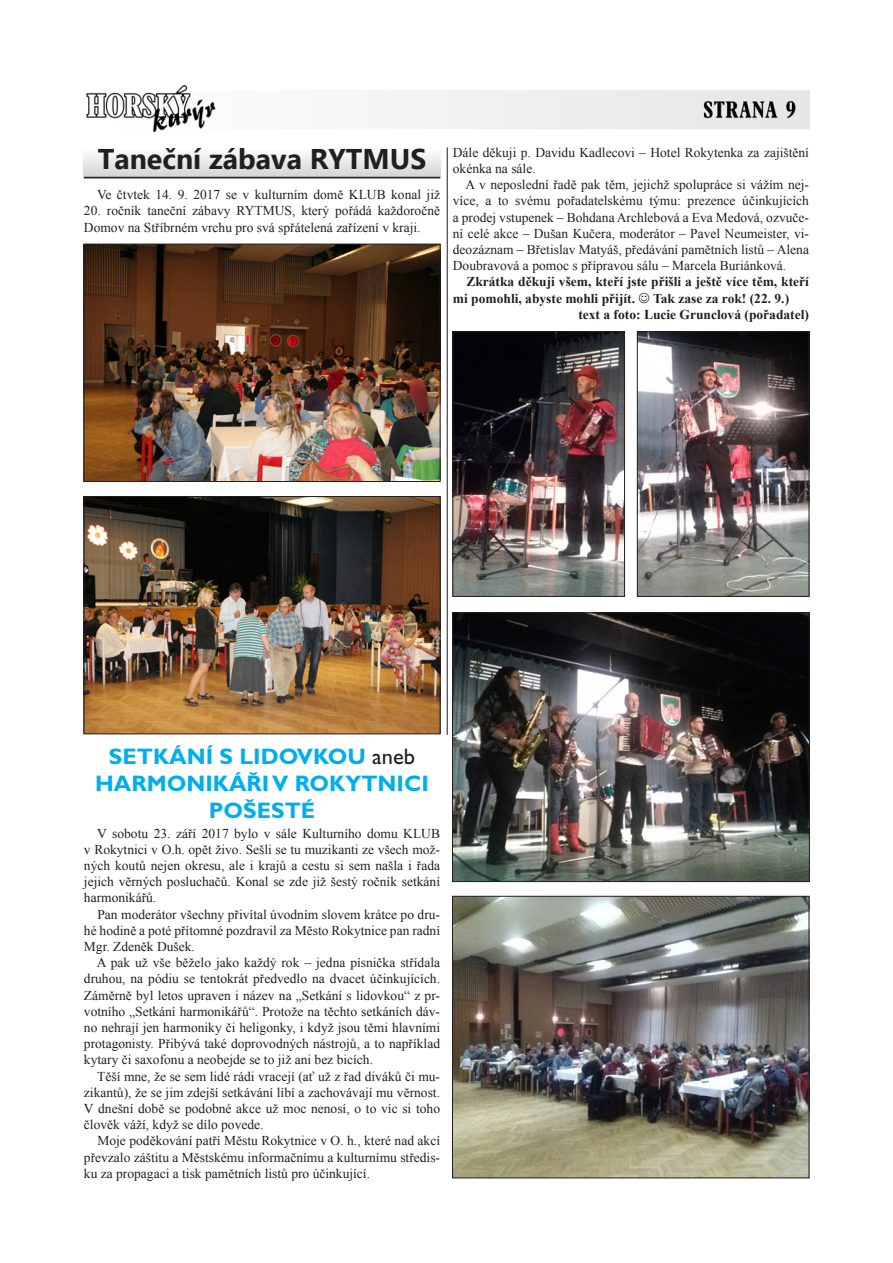
<style>
.page{position:relative;width:893px;height:1263px;background:#fff}
.page>*{position:absolute;margin:0;border:0;box-sizing:border-box;transform-origin:0 0}
.t1{font:700 28.5px "Ebrima";color:#231f20}
.t2{font:700 22.5px/27px "Gill Sans CE";color:#00aeef;text-align:center}
.t3{font:13.5px/16.2px "Times New Roman";color:#231f20;text-align:justify}
.t4{font:700 13.5px/16.2px "Times New Roman";color:#231f20}
.s1{font-weight:400;color:#231f20}
</style>
<div class="page">
<svg style="left:84px;top:154px;width:356px;height:23px"></svg>
<img style="left:86px;top:85px;width:723px;height:47px">
<hr style="left:447px;top:147px;width:1px;height:588px;background:#231f20">
<hr style="left:84px;top:177px;width:356px;height:1px;background:#231f20">
<img style="left:86px;top:246px;width:352px;height:234px">
<div style="left:84px;top:244px;width:356px;height:238px;border:1px solid #231f20"></div>
<img style="left:86px;top:498px;width:352px;height:234px">
<div style="left:84px;top:496px;width:356px;height:238px;border:1px solid #231f20"></div>
<img style="left:639px;top:333px;width:168px;height:262px">
<div style="left:637px;top:331px;width:172px;height:266px;border:1px solid #231f20"></div>
<img style="left:454px;top:333px;width:169px;height:262px">
<div style="left:452px;top:331px;width:173px;height:266px;border:1px solid #231f20"></div>
<img style="left:454px;top:898px;width:353px;height:278px">
<div style="left:452px;top:896px;width:357px;height:282px;border:1px solid #231f20"></div>
<img style="left:454px;top:614px;width:354px;height:266px">
<div style="left:452px;top:612px;width:358px;height:270px;border:1px solid #231f20"></div>
<h1 class="t1" style="left:98px;top:137px;width:330px">Taneční zábava RYTMUS</h1>
<p class="t3" style="left:97px;top:186px;width:344px">Ve čtvtek 14. 9. 2017 se v kulturním domě KLUB konal již</p>
<p class="t3" style="left:84px;top:202px;width:358px">20. ročník taneční zábavy RYTMUS, který pořádá každoročně<br>Domov na Stříbrném vrchu pro svá spřátelená zařízení v kraji.</p>
<p class="t3" style="left:453px;top:144px;width:358px">Dále děkuji p. Davidu Kadlecovi – Hotel Rokytenka za zajištění okénka na sále.</p>
<p class="t3" style="left:453px;top:176px;width:358px;text-indent:13px">A v neposlední řadě pak těm, jejichž spolupráce si vážím nej&shy;více, a to svému pořadatelskému týmu: prezence účinkujících a prodej vstupenek – Bohdana Archlebová a Eva Medová, ozvuče&shy;ní celé akce – Dušan Kučera, moderátor – Pavel Neumeister, vi&shy;deozáznam – Břetislav Matyáš, předávání pamětních listů – Alena Doubravová a pomoc s přípravou sálu – Marcela Buriánková.</p>
<p class="t4" style="left:453px;top:273px;width:358px;text-indent:14px">Zkrátka děkuji všem, kteří jste přišli a ještě více těm, kteří mi pomohli, abyste mohli přijít.</p>
<p class="t4" style="left:578px;top:290px;width:232px;text-indent:75px">Tak zase za rok! (22. 9.) text a foto: Lucie Grunclová (pořadatel)</p>
<h2 class="t2" style="left:95px;top:744px;width:335px">SETKÁNÍ S LIDOVKOU <span class="s1">aneb<br></span>HARMONIKÁŘI V ROKYTNICI<br>POŠESTÉ</h2>
<p class="t3" style="left:84px;top:825px;width:358px;text-indent:13px">V sobotu 23. září 2017 bylo v sále Kulturního domu KLUB v Rokytnici v O.h. opět živo. Sešli se tu muzikanti ze všech mož&shy;ných koutů nejen okresu, ale i krajů a cestu si sem našla i řada jejich věrných posluchačů. Konal se zde již šestý ročník setkání harmonikářů.</p>
<p class="t3" style="left:84px;top:906px;width:358px;text-indent:14px">Pan moderátor všechny přivítal úvodním slovem krátce po dru&shy;hé hodině a poté přítomné pozdravil za Město Rokytnice pan radní Mgr. Zdeněk Dušek.</p>
<p class="t3" style="left:84px;top:954px;width:358px;text-indent:13px">A pak už vše běželo jako každý rok – jedna písnička střídala druhou, na pódiu se tentokrát předvedlo na dvacet účinkujících.<br>Záměrně byl letos upraven i název na „Setkání s lidovkou“ z pr&shy;votního „Setkání harmonikářů“. Protože na těchto setkáních dáv&shy;no nehrají jen harmoniky či heligonky, i když jsou těmi hlavními protagonisty. Přibývá také doprovodných nástrojů, a to například kytary či saxofonu a neobejde se to již ani bez bicích.</p>
<p class="t3" style="left:84px;top:1068px;width:358px;text-indent:13px">Těší mne, že se sem lidé rádi vracejí (ať už z řad diváků či mu&shy;zikantů), že se jim zdejší setkávání líbí a zachovávají mu věrnost.<br>V dnešní době se podobné akce už moc nenosí, o to víc si toho člověk váží, když se dílo povede.</p>
<p class="t3" style="left:84px;top:1132px;width:358px;text-indent:14px">Moje poděkování patří Městu Rokytnice v O. h., které nad akcí převzalo záštitu a Městskému informačnímu a kulturnímu středis&shy;ku za propagaci a tisk pamětních listů pro účinkující.</p>
</div>
